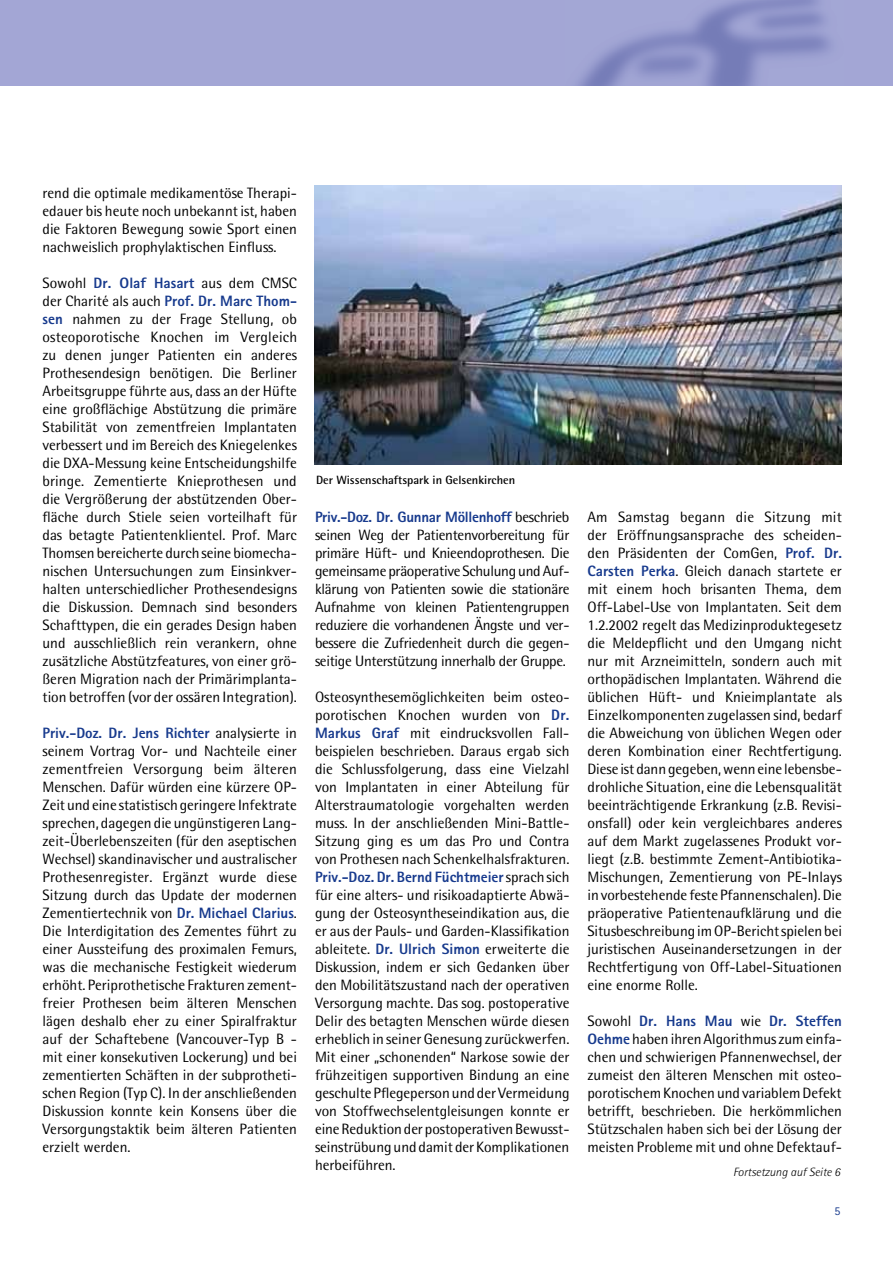
<style>
.page{position:relative;width:893px;height:1263px;background:#fff}
.page>*{position:absolute;margin:0;border:0;box-sizing:border-box;transform-origin:0 0}
.t1{font:15px/18px "Rotis Semi Sans";color:#000;text-align:justify}
.t2{font:800 15px "Rotis Sans Serif";letter-spacing:-.005em;color:#173a8d}
.t3{font:700 12px "Rotis Semi Sans";color:#000}
.t4{font:italic 300 12px "Rotis Semi Sans";color:#000}
.t5{font:12px "Rotis Sans Serif";color:#173a8d}
.s1{font-family:"Rotis Sans Serif";font-weight:800;color:#173a8d}
.s2{font-family:"Rotis Semi Sans";font-weight:400;color:#000}
</style>
<div class="page">
<img style="left:315px;top:185px;width:527px;height:280px">
<svg style="left:0;top:0;width:893px;height:85px;background:#9ea1d1"></svg>
<p class="t1" style="left:43px;top:184px;width:256px">rend die optimale medikamentöse Therapi&shy;edauer bis heute noch unbekannt ist, haben die Faktoren Bewegung sowie Sport einen nachweislich prophylaktischen Einfluss.</p>
<p class="t1" style="left:43px;top:274px;width:256px">Sowohl <span class="s1">Dr. Olaf Hasart</span> aus dem CMSC der Charité als auch <span class="s1">Prof. Dr. Marc Thom&shy;sen</span> nahmen zu der Frage Stellung, ob osteoporotische Knochen im Vergleich zu denen junger Patienten ein anderes Prothesendesign benötigen. Die Berliner Arbeitsgruppe führte aus, dass an der Hüfte eine großflächige Abstützung die primäre Stabilität von zementfreien Implantaten verbessert und im Bereich des Kniegelenkes die DXA-Messung keine Entscheidungshilfe bringe. Zementierte Knieprothesen und die Vergrößerung der abstützenden Ober&shy;fläche durch Stiele seien vorteilhaft für das betagte Patientenklientel. Prof. Marc Thomsen bereicherte durch seine biomecha&shy;nischen Untersuchungen zum Einsinkver&shy;halten unterschiedlicher Prothesendesigns die Diskussion. Demnach sind besonders Schafttypen, die ein gerades Design haben und ausschließlich rein verankern, ohne zusätzliche Abstützfeatures, von einer grö&shy;ßeren Migration nach der Primärimplanta&shy;tion betroffen (vor der ossären Integration).</p>
<p class="t2" style="left:43px;top:723px;width:256px">Priv.-Doz. Dr. Jens Richter <span class="s2">analysierte in</span></p>
<p class="t1" style="left:43px;top:742px;width:256px">seinem Vortrag Vor- und Nachteile einer zementfreien Versorgung beim älteren Menschen. Dafür würden eine kürzere OP-Zeit und eine statistisch geringere Infektrate sprechen, dagegen die ungünstigeren Lang&shy;zeit-Überlebenszeiten (für den aseptischen Wechsel) skandinavischer und australischer Prothesenregister. Ergänzt wurde diese Sitzung durch das Update der modernen Zementiertechnik von <span class="s1">Dr. Michael Clarius</span>.<br>Die Interdigitation des Zementes führt zu einer Aussteifung des proximalen Femurs, was die mechanische Festigkeit wiederum erhöht. Periprothetische Frakturen zement&shy;freier Prothesen beim älteren Menschen lägen deshalb eher zu einer Spiralfraktur auf der Schaftebene (Vancouver-Typ B - mit einer konsekutiven Lockerung) und bei zementierten Schäften in der subprotheti&shy;schen Region (Typ C). In der anschließenden Diskussion konnte kein Konsens über die Versorgungstaktik beim älteren Patienten erzielt werden.</p>
<p class="t3" style="left:316px;top:472px;width:200px">Der Wissenschaftspark in Gelsenkirchen</p>
<p class="t2" style="left:315px;top:507px;width:256px">Priv.-Doz. Dr. Gunnar Möllenhoff <span class="s2">beschrieb</span></p>
<p class="t1" style="left:315px;top:526px;width:256px">seinen Weg der Patientenvorbereitung für primäre Hüft- und Knieendoprothesen. Die gemeinsame präoperative Schulung und Auf&shy;klärung von Patienten sowie die stationäre Aufnahme von kleinen Patientengruppen reduziere die vorhandenen Ängste und ver&shy;bessere die Zufriedenheit durch die gegen&shy;seitige Unterstützung innerhalb der Gruppe.</p>
<p class="t1" style="left:315px;top:688px;width:256px">Osteosynthesemöglichkeiten beim osteo&shy;porotischen Knochen wurden von <span class="s1">Dr.<br>Markus Graf</span> mit eindrucksvollen Fall&shy;beispielen beschrieben. Daraus ergab sich die Schlussfolgerung, dass eine Vielzahl von Implantaten in einer Abteilung für Alterstraumatologie vorgehalten werden muss. In der anschließenden Mini-Battle-Sitzung ging es um das Pro und Contra von Prothesen nach Schenkelhalsfrakturen.</p>
<p class="t2" style="left:315px;top:867px;width:256px">Priv.-Doz. Dr. Bernd Füchtmeier <span class="s2">sprach sich</span></p>
<p class="t1" style="left:315px;top:886px;width:256px">für eine alters- und risikoadaptierte Abwä&shy;gung der Osteosyntheseindikation aus, die er aus der Pauls- und Garden-Klassifikation ableitete. <span class="s1">Dr. Ulrich Simon</span> erweiterte die Diskussion, indem er sich Gedanken über den Mobilitätszustand nach der operativen Versorgung machte. Das sog. postoperative Delir des betagten Menschen würde diesen erheblich in seiner Genesung zurückwerfen.<br>Mit einer „schonenden“ Narkose sowie der frühzeitigen supportiven Bindung an eine geschulte Pflegeperson und der Vermeidung von Stoffwechselentgleisungen konnte er eine Reduktion der postoperativen Bewusst&shy;seinstrübung und damit der Komplikationen herbeiführen.</p>
<p class="t1" style="left:587px;top:508px;width:256px">Am Samstag begann die Sitzung mit der Eröffnungsansprache des scheiden&shy;den Präsidenten der ComGen, <span class="s1">Prof. Dr.<br>Carsten Perka</span>. Gleich danach startete er mit einem hoch brisanten Thema, dem Off-Label-Use von Implantaten. Seit dem 1.2.2002 regelt das Medizinproduktegesetz die Meldepflicht und den Umgang nicht nur mit Arzneimitteln, sondern auch mit orthopädischen Implantaten. Während die üblichen Hüft- und Knieimplantate als Einzelkomponenten zugelassen sind, bedarf die Abweichung von üblichen Wegen oder deren Kombination einer Rechtfertigung.<br>Diese ist dann gegeben, wenn eine lebensbe&shy;drohliche Situation, eine die Lebensqualität beeinträchtigende Erkrankung (z.B. Revisi&shy;onsfall) oder kein vergleichbares anderes auf dem Markt zugelassenes Produkt vor&shy;liegt (z.B. bestimmte Zement-Antibiotika-Mischungen, Zementierung von PE-Inlays in vorbestehende feste Pfannenschalen). Die präoperative Patientenaufklärung und die Situsbeschreibung im OP-Bericht spielen bei juristischen Auseinandersetzungen in der Rechtfertigung von Off-Label-Situationen eine enorme Rolle.</p>
<p class="t2" style="left:587px;top:1011px;width:256px"><span class="s2">Sowohl</span> Dr. Hans Mau <span class="s2">wie</span> Dr. Steffen</p>
<p class="t1" style="left:587px;top:1030px;width:256px"><span class="s1">Oehme</span> haben ihren Algorithmus zum einfa&shy;chen und schwierigen Pfannenwechsel, der zumeist den älteren Menschen mit osteo&shy;porotischem Knochen und variablem Defekt betrifft, beschrieben. Die herkömmlichen Stützschalen haben sich bei der Lösung der meisten Probleme mit und ohne Defektauf-</p>
<p class="t4" style="left:733px;top:1165px;width:109px">Fortsetzung auf Seite 6</p>
<p class="t5" style="left:834px;top:1204px;width:7px">5</p>
</div>
